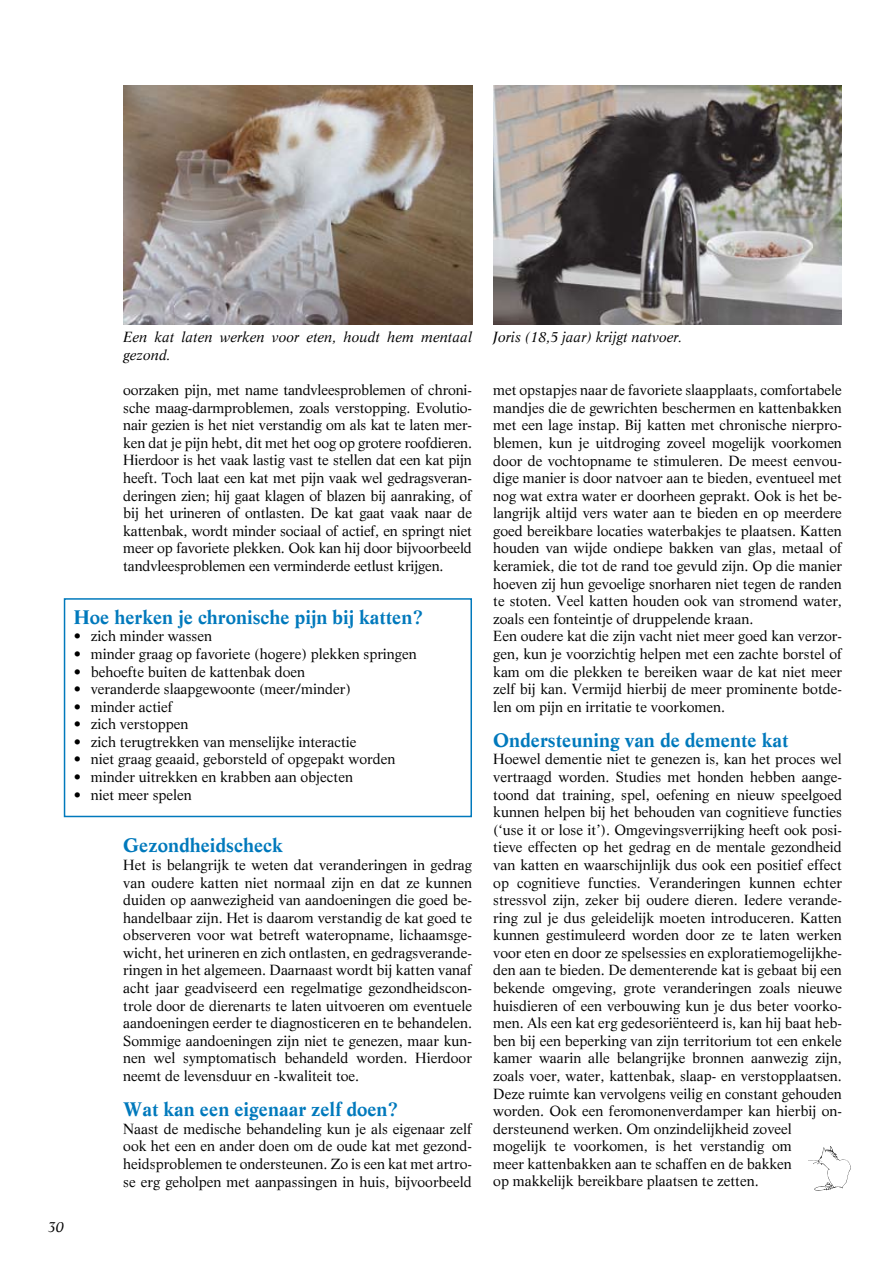
<style>
.page{position:relative;width:893px;height:1263px;background:#fff}
.page>*{position:absolute;margin:0;border:0;box-sizing:border-box;transform-origin:0 0}
.t1{font:700 19.2px "Life";color:#0079bc}
.t2{font:14.4px/17.5px "Life";color:#000;text-align:justify}
.t3{font:italic 14.4px/17.5px "Life";color:#000}
</style>
<div class="page">
<svg style="left:808px;top:1146px;width:42px;height:44px"></svg>
<div style="left:64px;top:598px;width:408px;height:219px;border:2px solid #0079bc"></div>
<img style="left:123px;top:85px;width:349px;height:240px">
<img style="left:493px;top:85px;width:349px;height:240px">
<p class="t3" style="left:123px;top:328px;width:350px">Een kat laten werken voor eten, houdt hem mentaal gezond.</p>
<p class="t3" style="left:493px;top:328px;width:191px">Joris (18,5 jaar) krijgt natvoer.</p>
<p class="t2" style="left:123px;top:381px;width:350px">oorzaken pijn, met name tandvleesproblemen of chroni&shy;sche maag-darmproblemen, zoals verstopping. Evolutio&shy;nair gezien is het niet verstandig om als kat te laten mer&shy;ken dat je pijn hebt, dit met het oog op grotere roofdieren.<br>Hierdoor is het vaak lastig vast te stellen dat een kat pijn heeft. Toch laat een kat met pijn vaak wel gedragsveran&shy;deringen zien; hij gaat klagen of blazen bij aanraking, of bij het urineren of ontlasten. De kat gaat vaak naar de kattenbak, wordt minder sociaal of actief, en springt niet meer op favoriete plekken. Ook kan hij door bijvoorbeeld tandvleesproblemen een verminderde eetlust krijgen.</p>
<h1 class="t1" style="left:74px;top:605px;width:351px">Hoe herken je chronische pijn bij katten?</h1>
<p class="t2" style="left:74px;top:627px;width:140px">• zich minder wassen</p>
<p class="t2" style="left:74px;top:645px;width:345px">• minder graag op favoriete (hogere) plekken springen</p>
<p class="t2" style="left:74px;top:662px;width:233px">• behoefte buiten de kattenbak doen</p>
<p class="t2" style="left:74px;top:680px;width:279px">• veranderde slaapgewoonte (meer/minder)</p>
<p class="t2" style="left:74px;top:698px;width:100px">• minder actief</p>
<p class="t2" style="left:74px;top:715px;width:116px">• zich verstoppen</p>
<p class="t2" style="left:74px;top:733px;width:284px">• zich terugtrekken van menselijke interactie</p>
<p class="t2" style="left:74px;top:750px;width:323px">• niet graag geaaid, geborsteld of opgepakt worden</p>
<p class="t2" style="left:74px;top:768px;width:281px">• minder uitrekken en krabben aan objecten</p>
<p class="t2" style="left:74px;top:785px;width:120px">• niet meer spelen</p>
<h1 class="t1" style="left:123px;top:834px;width:161px">Gezondheidscheck</h1>
<p class="t2" style="left:123px;top:856px;width:350px">Het is belangrijk te weten dat veranderingen in gedrag van oudere katten niet normaal zijn en dat ze kunnen duiden op aanwezigheid van aandoeningen die goed be&shy;handelbaar zijn. Het is daarom verstandig de kat goed te observeren voor wat betreft wateropname, lichaamsge&shy;wicht, het urineren en zich ontlasten, en gedragsverande&shy;ringen in het algemeen. Daarnaast wordt bij katten vanaf acht jaar geadviseerd een regelmatige gezondheidscon&shy;trole door de dierenarts te laten uitvoeren om eventuele aandoeningen eerder te diagnosticeren en te behandelen.<br>Sommige aandoeningen zijn niet te genezen, maar kun&shy;nen wel symptomatisch behandeld worden. Hierdoor neemt de levensduur en -kwaliteit toe.</p>
<h1 class="t1" style="left:123px;top:1098px;width:276px">Wat kan een eigenaar zelf doen?</h1>
<p class="t2" style="left:123px;top:1120px;width:350px">Naast de medische behandeling kun je als eigenaar zelf ook het een en ander doen om de oude kat met gezond&shy;heidsproblemen te ondersteunen. Zo is een kat met artro&shy;se erg geholpen met aanpassingen in huis, bijvoorbeeld</p>
<p class="t2" style="left:493px;top:381px;width:350px;text-align:left">met opstapjes naar de favoriete slaapplaats, comfortabele mandjes die de gewrichten beschermen en kattenbakken met een lage instap. Bij katten met chronische nierpro&shy;blemen, kun je uitdroging zoveel mogelijk voorkomen door de vochtopname te stimuleren. De meest eenvou&shy;dige manier is door natvoer aan te bieden, eventueel met nog wat extra water er doorheen geprakt. Ook is het be&shy;langrijk altijd vers water aan te bieden en op meerdere goed bereikbare locaties waterbakjes te plaatsen. Katten houden van wijde ondiepe bakken van glas, metaal of keramiek, die tot de rand toe gevuld zijn. Op die manier hoeven zij hun gevoelige snorharen niet tegen de randen te stoten. Veel katten houden ook van stromend water, zoals een fonteintje of druppelende kraan.<br>Een oudere kat die zijn vacht niet meer goed kan verzor&shy;gen, kun je voorzichtig helpen met een zachte borstel of kam om die plekken te bereiken waar de kat niet meer zelf bij kan. Vermijd hierbij de meer prominente botde&shy;len om pijn en irritatie te voorkomen.</p>
<h1 class="t1" style="left:493px;top:728px;width:297px">Ondersteuning van de demente kat</h1>
<p class="t2" style="left:493px;top:750px;width:350px;text-align:left">Hoewel dementie niet te genezen is, kan het proces wel vertraagd worden. Studies met honden hebben aange&shy;toond dat training, spel, oefening en nieuw speelgoed kunnen helpen bij het behouden van cognitieve functies (‘use it or lose it’). Omgevingsverrijking heeft ook posi&shy;tieve effecten op het gedrag en de mentale gezondheid van katten en waarschijnlijk dus ook een positief effect op cognitieve functies. Veranderingen kunnen echter stressvol zijn, zeker bij oudere dieren. Iedere verande&shy;ring zul je dus geleidelijk moeten introduceren. Katten kunnen gestimuleerd worden door ze te laten werken voor eten en door ze spelsessies en exploratiemogelijkhe&shy;den aan te bieden. De dementerende kat is gebaat bij een bekende omgeving, grote veranderingen zoals nieuwe huisdieren of een verbouwing kun je dus beter voorko&shy;men. Als een kat erg gedesoriënteerd is, kan hij baat heb&shy;ben bij een beperking van zijn territorium tot een enkele kamer waarin alle belangrijke bronnen aanwezig zijn, zoals voer, water, kattenbak, slaap- en verstopplaatsen.<br>Deze ruimte kan vervolgens veilig en constant gehouden worden. Ook een feromonenverdamper kan hierbij on&shy;dersteunend werken. Om onzindelijkheid zoveel mogelijk te voorkomen, is het verstandig om<br>meer kattenbakken aan te schaffen en de bakken<br>op makkelijk bereikbare plaatsen te zetten.</p>
<p class="t3" style="left:48px;top:1217px;width:17px">30</p>
</div>
